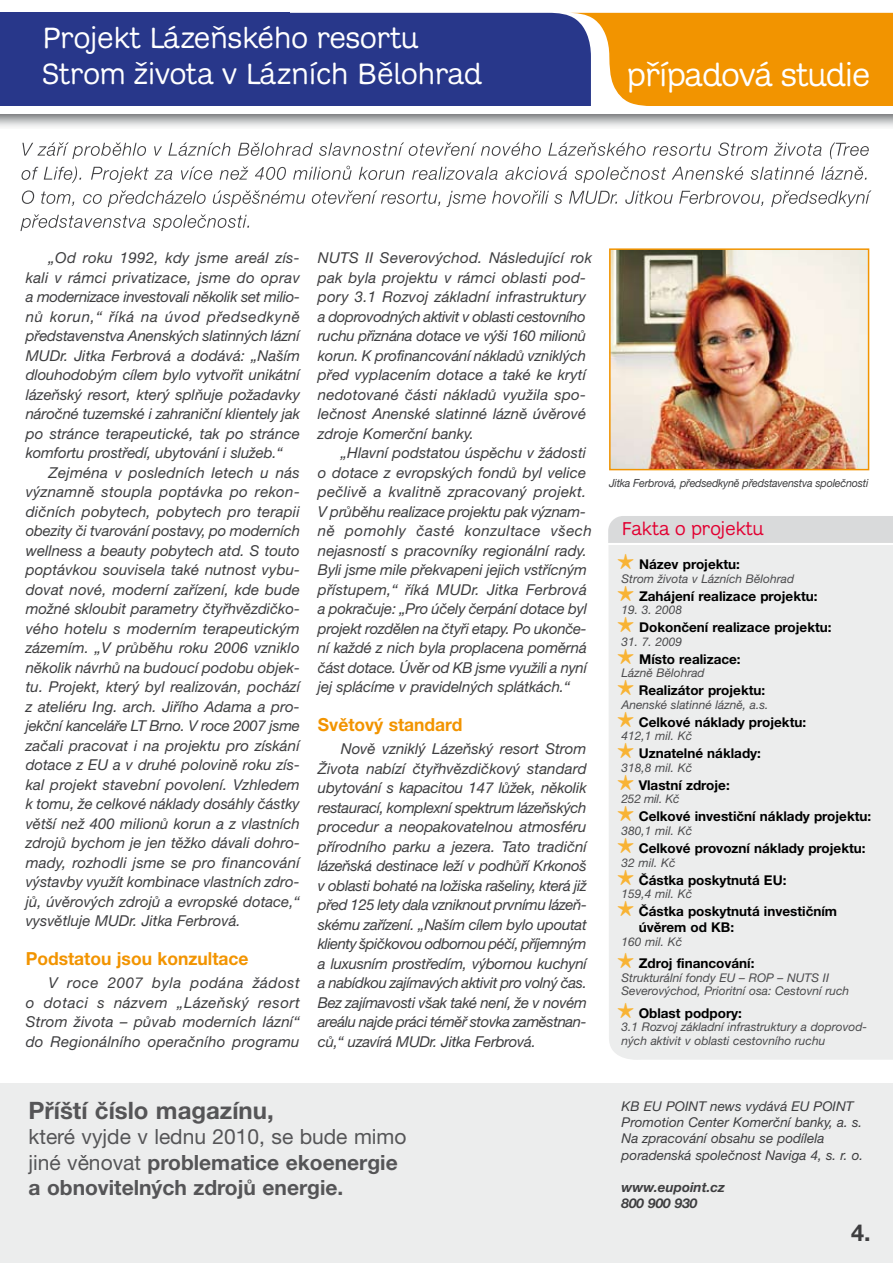
<style>
.page{position:relative;width:893px;height:1263px;background:#fff}
.page>*{position:absolute;margin:0;border:0;box-sizing:border-box;transform-origin:0 0}
.t1{font:33px "Adesso CE";letter-spacing:-.015em;color:#fff}
.t2{font:30px/36px "Adesso CE";color:#fff}
.t3{font:700 24px "Helvetica Neue CE";color:#555557}
.t4{font:700 23.4px "Helvetica Neue CE";color:#3e3e40}
.t5{font:700 21px/25.2px "Helvetica Neue CE";color:#555557}
.t6{font:19.05px "Adesso CE";color:#e20031}
.t7{font:700 18px "Helvetica Neue CE";color:#f29400}
.t8{font:italic 15px/19.5px "Helvetica Neue CE";color:#3e3e40;text-align:justify}
.t9{font:700 13.5px/16.2px "Helvetica Neue CE";color:#000}
.t10{font:italic 13.5px/16.2px "Helvetica Neue CE";color:#3e3e40}
.t11{font:italic 700 13.5px/16.2px "Helvetica Neue CE";color:#3e3e40}
.t12{font:italic 12px/13.5px "Helvetica Neue CE";color:#4b4b4d}
.t13{font:italic 11.25px "Helvetica Neue CE";letter-spacing:-.02em;color:#3e3e40;scale:.96 1}
.s1{font-weight:400}
</style>
<div class="page">
<div style="left:609px;top:545px;width:284px;height:515px;background:#eceded"></div>
<div style="left:0;top:1083px;width:893px;height:180px;background:#eceded"></div>
<div style="left:608px;top:516px;width:285px;height:27px;background:#d9dadb"></div>
<div style="left:290px;top:13px;width:277px;height:93px;background:#28378a"></div>
<div style="left:0;top:13px;width:290px;height:93px;background:#28378a"></div>
<svg style="left:567px;top:13px;width:326px;height:93px"></svg>
<img style="left:612px;top:251px;width:254px;height:216px">
<div style="left:609px;top:248px;width:260px;height:222px;border:2px solid #f29400"></div>
<svg style="left:20px;top:214px;width:229px;height:17px"></svg>
<svg style="left:22px;top:190px;width:849px;height:17px"></svg>
<svg style="left:22px;top:166px;width:845px;height:17px"></svg>
<svg style="left:22px;top:142px;width:847px;height:17px"></svg>
<svg style="left:618px;top:554px;width:16px;height:15px"></svg>
<svg style="left:618px;top:586px;width:16px;height:15px"></svg>
<svg style="left:618px;top:617px;width:16px;height:15px"></svg>
<svg style="left:618px;top:649px;width:16px;height:15px"></svg>
<svg style="left:618px;top:680px;width:16px;height:15px"></svg>
<svg style="left:618px;top:712px;width:16px;height:15px"></svg>
<svg style="left:618px;top:743px;width:16px;height:15px"></svg>
<svg style="left:618px;top:775px;width:16px;height:15px"></svg>
<svg style="left:618px;top:806px;width:16px;height:15px"></svg>
<svg style="left:618px;top:838px;width:16px;height:15px"></svg>
<svg style="left:618px;top:869px;width:16px;height:15px"></svg>
<svg style="left:618px;top:901px;width:16px;height:15px"></svg>
<svg style="left:618px;top:953px;width:16px;height:15px"></svg>
<svg style="left:618px;top:1002px;width:16px;height:16px"></svg>
<h2 class="t2" style="left:43px;top:20px;width:441px">Projekt Lázeňského resortu<br>Strom života v Lázních Bělohrad</h2>
<h1 class="t1" style="left:627px;top:56px;width:245px">případová studie</h1>
<p class="t8" style="left:26px;top:248px;width:276px;text-indent:23px">„Od roku 1992, kdy jsme areál zís&shy;kali v rámci privatizace, jsme do oprav a modernizace investovali několik set milio&shy;nů korun,“ říká na úvod předsedkyně představenstva Anenských slatinných lázní MUDr. Jitka Ferbrová a dodává: „Naším dlouhodobým cílem bylo vytvořit unikátní lázeňský resort, který splňuje požadavky náročné tuzemské i zahraniční klientely jak po stránce terapeutické, tak po stránce komfortu prostředí, ubytování i služeb.“</p>
<p class="t8" style="left:26px;top:463px;width:276px;text-indent:23px">Zejména v posledních letech u nás významně stoupla poptávka po rekon&shy;dičních pobytech, pobytech pro terapii obezity či tvarování postavy, po moderních wellness a beauty pobytech atd. S touto poptávkou souvisela také nutnost vybu&shy;dovat nové, moderní zařízení, kde bude možné skloubit parametry čtyřhvězdičko&shy;vého hotelu s moderním terapeutickým zázemím. „V průběhu roku 2006 vzniklo několik návrhů na budoucí podobu objek&shy;tu. Projekt, který byl realizován, pochází z ateliéru Ing. arch. Jiřího Adama a pro&shy;jekční kanceláře LT Brno. V roce 2007 jsme začali pracovat i na projektu pro získání dotace z EU a v druhé polovině roku zís&shy;kal projekt stavební povolení. Vzhledem k tomu, že celkové náklady dosáhly částky větší než 400 milionů korun a z vlastních zdrojů bychom je jen těžko dávali dohro&shy;mady, rozhodli jsme se pro financování výstavby využít kombinace vlastních zdro&shy;jů, úvěrových zdrojů a evropské dotace,“ vysvětluje MUDr. Jitka Ferbrová.</p>
<p class="t7" style="left:26px;top:949px;width:224px">Podstatou jsou konzultace</p>
<p class="t8" style="left:26px;top:973px;width:276px;text-indent:23px">V roce 2007 byla podána žádost o dotaci s názvem „Lázeňský resort Strom života – půvab moderních lázní“ do Regionálního operačního programu</p>
<p class="t8" style="left:318px;top:248px;width:276px;text-align:left">NUTS II Severovýchod. Následující rok pak byla projektu v rámci oblasti pod&shy;pory 3.1 Rozvoj základní infrastruktury a doprovodných aktivit v oblasti cestovního ruchu přiznána dotace ve výši 160 milionů korun. K profinancování nákladů vzniklých před vyplacením dotace a také ke krytí nedotované části nákladů využila spo&shy;lečnost Anenské slatinné lázně úvěrové zdroje Komerční banky.</p>
<p class="t8" style="left:318px;top:443px;width:276px;text-align:left;text-indent:23px">„Hlavní podstatou úspěchu v žádosti o dotace z evropských fondů byl velice pečlivě a kvalitně zpracovaný projekt.<br>V průběhu realizace projektu pak význam&shy;ně pomohly časté konzultace všech nejasností s pracovníky regionální rady.<br>Byli jsme mile překvapeni jejich vstřícným přístupem,“ říká MUDr. Jitka Ferbrová a pokračuje: „Pro účely čerpání dotace byl projekt rozdělen na čtyři etapy. Po ukonče&shy;ní každé z nich byla proplacena poměrná část dotace. Úvěr od KB jsme využili a nyní jej splácíme v pravidelných splátkách.“</p>
<p class="t7" style="left:318px;top:715px;width:146px">Světový standard</p>
<p class="t8" style="left:318px;top:739px;width:271px;text-indent:23px">Nově vzniklý Lázeňský resort Strom Života nabízí čtyřhvězdičkový standard ubytování s kapacitou 147 lůžek, několik restaurací, komplexní spektrum lázeňských procedur a neopakovatelnou atmosféru přírodního parku a jezera. Tato tradiční lázeňská destinace leží v podhůří Krkonoš v oblasti bohaté na ložiska rašeliny, která již před 125 lety dala vzniknout prvnímu lázeň&shy;skému zařízení. „Naším cílem bylo upoutat klienty špičkovou odbornou péčí, příjemným a luxusním prostředím, výbornou kuchyní a nabídkou zajímavých aktivit pro volný čas.<br>Bez zajímavosti však také není, že v novém areálu najde práci téměř stovka zaměstnan&shy;ců,“ uzavírá MUDr. Jitka Ferbrová.</p>
<p class="t13" style="left:609px;top:477px;width:272px">Jitka Ferbrová, předsedkyně představenstva společnosti</p>
<p class="t6" style="left:622px;top:518px;width:143px">Fakta o projektu</p>
<p class="t9" style="left:639px;top:557px;width:102px">Název projektu:</p>
<p class="t12" style="left:621px;top:572px;width:174px">Strom života v Lázních Bělohrad</p>
<p class="t9" style="left:639px;top:588px;width:180px">Zahájení realizace projektu:</p>
<p class="t12" style="left:621px;top:603px;width:62px">19. 3. 2008</p>
<p class="t9" style="left:639px;top:620px;width:194px">Dokončení realizace projektu:</p>
<p class="t12" style="left:621px;top:635px;width:62px">31. 7. 2009</p>
<p class="t9" style="left:639px;top:651px;width:103px">Místo realizace:</p>
<p class="t12" style="left:621px;top:666px;width:85px">Lázně Bělohrad</p>
<p class="t9" style="left:639px;top:683px;width:128px">Realizátor projektu:</p>
<p class="t12" style="left:621px;top:698px;width:149px">Anenské slatinné lázně, a.s.</p>
<p class="t9" style="left:639px;top:714px;width:169px">Celkové náklady projektu:</p>
<p class="t12" style="left:621px;top:729px;width:72px">412,1 mil. Kč</p>
<p class="t9" style="left:639px;top:746px;width:124px">Uznatelné náklady:</p>
<p class="t12" style="left:621px;top:761px;width:72px">318,8 mil. Kč</p>
<p class="t9" style="left:639px;top:777px;width:93px">Vlastní zdroje:</p>
<p class="t12" style="left:621px;top:792px;width:60px">252 mil. Kč</p>
<p class="t9" style="left:639px;top:809px;width:234px">Celkové investiční náklady projektu:</p>
<p class="t12" style="left:621px;top:824px;width:72px">380,1 mil. Kč</p>
<p class="t9" style="left:639px;top:840px;width:228px">Celkové provozní náklady projektu:</p>
<p class="t12" style="left:621px;top:855px;width:56px">32 mil. Kč</p>
<p class="t9" style="left:639px;top:872px;width:149px">Částka poskytnutá EU:</p>
<p class="t12" style="left:621px;top:887px;width:72px">159,4 mil. Kč</p>
<p class="t9" style="left:639px;top:903px;width:200px">Částka poskytnutá investičním úvěrem od KB:</p>
<p class="t12" style="left:621px;top:935px;width:62px">160 mil. Kč</p>
<p class="t9" style="left:639px;top:955px;width:117px">Zdroj financování:</p>
<p class="t12" style="left:621px;top:971px;width:229px">Strukturální fondy EU – ROP – NUTS II<br>Severovýchod, Prioritní osa: Cestovní ruch</p>
<p class="t9" style="left:639px;top:1005px;width:105px">Oblast podpory:</p>
<p class="t12" style="left:621px;top:1020px;width:247px">3.1 Rozvoj základní infrastruktury a doprovod&shy;ných aktivit v oblasti cestovního ruchu</p>
<h3 class="t3" style="left:29px;top:1097px;width:247px">Příští číslo magazínu,</h3>
<h3 class="t5" style="left:29px;top:1124px;width:380px"><span class="s1">které vyjde v lednu 2010, se bude mimo jiné věnovat</span> problematice ekoenergie a obnovitelných zdrojů energie.</h3>
<p class="t10" style="left:622px;top:1098px;width:243px">KB EU POINT news vydává EU POINT Promotion Center Komerční banky, a. s.<br>Na zpracování obsahu se podílela poradenská společnost Naviga 4, s. r. o.</p>
<p class="t11" style="left:622px;top:1179px;width:105px">www.eupoint.cz<br>800 900 930</p>
<h3 class="t4" style="left:851px;top:1220px;width:21px">4.</h3>
</div>
